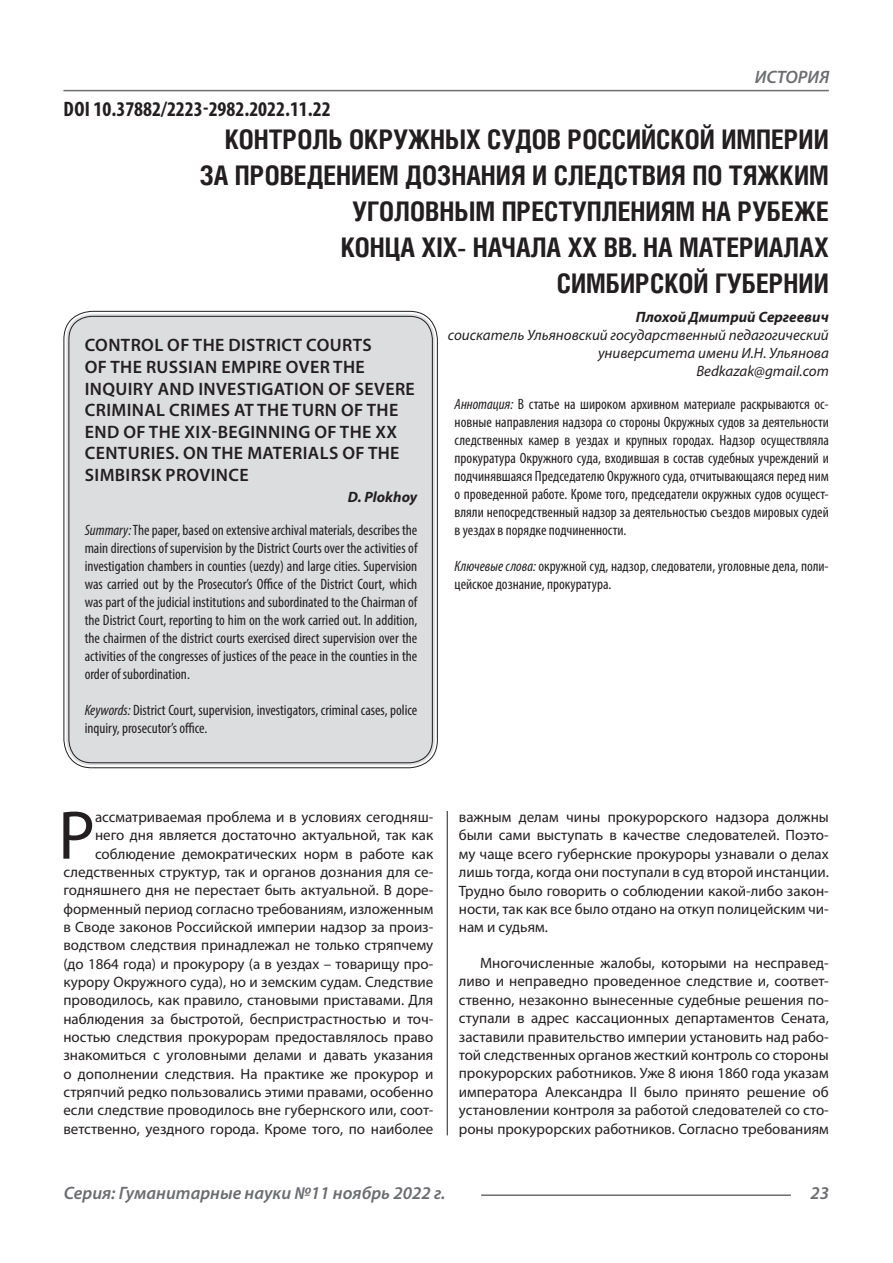
<style>
.page{position:relative;width:893px;height:1263px;background:#fff}
.page>*{position:absolute;margin:0;border:0;box-sizing:border-box;transform-origin:0 0}
.Статья_текст_первый{font:69.3px "Myriad Pro";color:#231f20}
.Статья_название{font:700 27px/36px "Helios Cond C";color:#231f20;text-align:right}
.ДОИ{font:700 condensed 21px "Myriad Pro";color:#231f20}
.Статья_название_англ{font:600 18px/21.6px "Myriad Pro";letter-spacing:.02em;color:#231f20}
.t1{font:italic 600 18px "Myriad Pro";color:#6c6d70}
.Статья_текст_первый-2{font:15px/18.3px "Myriad Pro";color:#231f20;text-align:right}
.Статья_аннотация_анг{font:condensed 15px/18px "Myriad Pro";color:#231f20;text-align:justify}
.Статья_аннотация_тек{font:condensed 15px/18px "Myriad Pro";color:#231f20;text-align:justify}
.Статья_текст{font:15px/18.5px "Myriad Pro";color:#231f20;text-align:justify}
.Статья_автор_инфо{font:italic 15px/18px "Myriad Pro";color:#231f20;text-align:right}
.Статья_автор_инфо-2{font:italic 700 15px "Myriad Pro";color:#231f20}
.Статья_автор_англ{font:italic 700 15px "Myriad Pro";color:#231f20}
.s1{font-style:italic}
</style>
<div class="page">
<hr style="left:447px;top:128px;width:1px;height:1007px;background:#231f20">
<hr style="left:63px;top:90px;width:766px;height:1px;background:#6c6d70">
<hr style="left:481px;top:1194px;width:310px;height:2px;background:#6c6d70">
<div style="left:443px;top:128px;width:35px;height:683px;background:#fff"></div>
<div style="left:66px;top:314px;width:369px;height:451px;background:#dcdddf;border-radius:26px"></div>
<p class="ДОИ" style="left:64px;top:96px;width:269px">DOI 10.37882/2223-2982.2022.11.22</p>
<p class="t1" style="left:755px;top:66px;width:76px">ИСТОРИЯ</p>
<p class="Статья_название" style="left:200px;top:121px;width:631px">КОНТРОЛЬ ОКРУЖНЫХ СУДОВ РОССИЙСКОЙ ИМПЕРИИ ЗА ПРОВЕДЕНИЕМ ДОЗНАНИЯ И СЛЕДСТВИЯ ПО ТЯЖКИМ УГОЛОВНЫМ ПРЕСТУПЛЕНИЯМ НА РУБЕЖЕ<br>КОНЦА XIX- НАЧАЛА XX ВВ. НА МАТЕРИАЛАХ СИМБИРСКОЙ ГУБЕРНИИ</p>
<p class="Статья_автор_инфо-2" style="left:636px;top:307px;width:194px">Плохой Дмитрий Сергеевич</p>
<p class="Статья_автор_инфо" style="left:448px;top:326px;width:382px">соискатель Ульяновский государственный педагогический университета имени И.Н. Ульянова</p>
<p class="Статья_автор_инфо" style="left:696px;top:362px;width:134px">Bedkazak@gmail.com</p>
<p class="Статья_аннотация_тек" style="left:455px;top:394px;width:376px"><span class="s1">Аннотация:</span> В статье на широком архивном материале раскрываются ос&shy;новные направления надзора со стороны Окружных судов за деятельности следственных камер в уездах и крупных городах. Надзор осуществляла прокуратура Окружного суда, входившая в состав судебных учреждений и подчинявшаяся Председателю Окружного суда, отчитывающаяся перед ним о проведенной работе. Кроме того, председатели окружных судов осущест&shy;вляли непосредственный надзор за деятельностью съездов мировых судей в уездах в порядке подчиненности.</p>
<p class="Статья_аннотация_тек" style="left:455px;top:556px;width:376px"><span class="s1">Ключевые слова:</span> окружной суд, надзор, следователи, уголовные дела, поли&shy;цейское дознание, прокуратура.</p>
<p class="Статья_название_англ" style="left:85px;top:334px;width:332px">CONTROL OF THE DISTRICT COURTS<br>OF THE RUSSIAN EMPIRE OVER THE<br>INQUIRY AND INVESTIGATION OF SEVERE<br>CRIMINAL CRIMES AT THE TURN OF THE<br>END OF THE XIX-BEGINNING OF THE XX<br>CENTURIES. ON THE MATERIALS OF THE<br>SIMBIRSK PROVINCE</p>
<p class="Статья_автор_англ" style="left:348px;top:487px;width:71px">D. Plokhoy</p>
<p class="Статья_аннотация_анг" style="left:85px;top:521px;width:334px"><span class="s1">Summary:</span> The paper, based on extensive archival materials, describes the main directions of supervision by the District Courts over the activities of investigation chambers in counties (uezdy) and large cities. Supervision was carried out by the Prosecutor’s Office of the District Court, which was part of the judicial institutions and subordinated to the Chairman of the District Court, reporting to him on the work carried out. In addition, the chairmen of the district courts exercised direct supervision over the activities of the congresses of justices of the peace in the counties in the order of subordination.</p>
<p class="Статья_аннотация_анг" style="left:85px;top:701px;width:334px"><span class="s1">Keywords:</span> District Court, supervision, investigators, criminal cases, police inquiry, prosecutor’s office.</p>
<p class="Статья_текст_первый-2" style="left:63px;top:808px;width:371px">ассматриваемая проблема и в условиях сегодняш&shy;него дня является достаточно актуальной, так как соблюдение демократических норм в работе как следственных структур, так и органов дознания для се&shy;годняшнего дня не перестает быть актуальной. В доре&shy;форменный период согласно требованиям, изложенным в Своде законов Российской империи надзор за произ&shy;водством следствия принадлежал не только стряпчему (до 1864 года) и прокурору (а в уездах – товарищу про&shy;курору Окружного суда), но и земским судам. Следствие проводилось, как правило, становыми приставами. Для наблюдения за быстротой, беспристрастностью и точ&shy;ностью следствия прокурорам предоставлялось право знакомиться с уголовными делами и давать указания о дополнении следствия. На практике же прокурор и стряпчий редко пользовались этими правами, особенно если следствие проводилось вне губернского или, соот&shy;ветственно, уездного города. Кроме того, по наиболее</p>
<p class="Статья_текст_первый-2" style="left:459px;top:807px;width:371px;text-align:justify">важным делам чины прокурорского надзора должны были сами выступать в качестве следователей. Поэто&shy;му чаще всего губернские прокуроры узнавали о делах лишь тогда, когда они поступали в суд второй инстанции.<br>Трудно было говорить о соблюдении какой-либо закон&shy;ности, так как все было отдано на откуп полицейским чи&shy;нам и судьям.</p>
<p class="Статья_текст_первый" style="left:58px;top:793px;width:38px">Р</p>
<p class="Статья_текст" style="left:459px;top:953px;width:371px;text-indent:21px">Многочисленные жалобы, которыми на несправед&shy;ливо и неправедно проведенное следствие и, соответ&shy;ственно, незаконно вынесенные судебные решения по&shy;ступали в адрес кассационных департаментов Сената, заставили правительство империи установить над рабо&shy;той следственных органов жесткий контроль со стороны прокурорских работников. Уже 8 июня 1860 года указам императора Александра II было принято решение об установлении контроля за работой следователей со сто&shy;роны прокурорских работников. Согласно требованиям</p>
<p class="t1" style="left:64px;top:1182px;width:383px">Серия: Гуманитарные науки №11 ноябрь 2022 г.</p>
<p class="t1" style="left:810px;top:1182px;width:20px">23</p>
</div>
